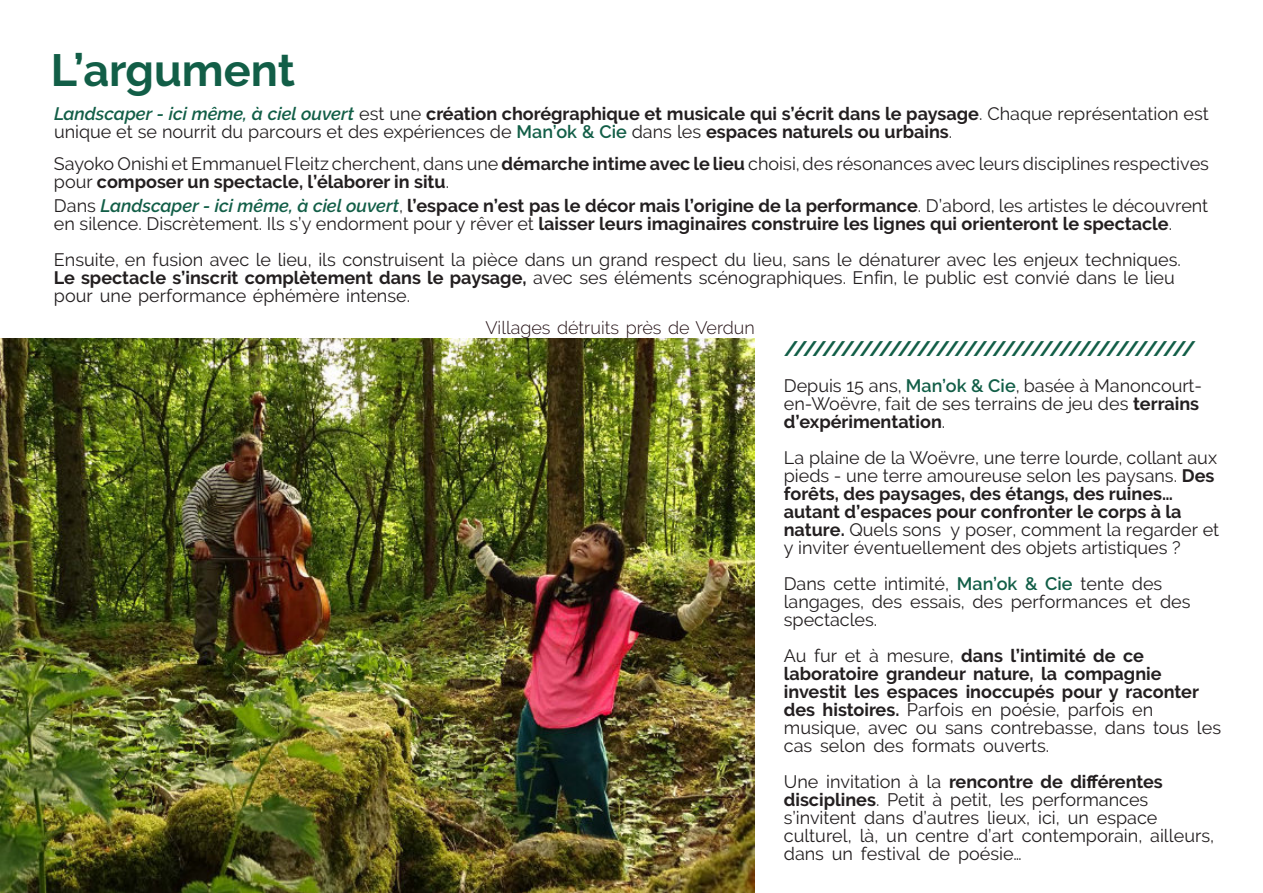
<style>
.page{position:relative;width:1263px;height:893px;background:#fff}
.page>*{position:absolute;margin:0;border:0;box-sizing:border-box;transform-origin:0 0}
.t1{font:700 45px "Raleway";color:#125e47}
.t2{font:700 21px "Raleway";color:#125e47}
.t3{font:18px/18px "Raleway";color:#231f20}
.t4{font:700 18px/18px "Raleway";color:#231f20}
.t5{font:300 18px "Raleway";color:#241115}
.s1{font-weight:600;font-style:italic;color:#125e47}
.s2{font-weight:700}
.s3{font-weight:600;color:#125e47}
.s4{font-weight:400}
</style>
<div class="page">
<img style="left:0;top:339px;width:755px;height:554px">
<h1 class="t1" style="left:51px;top:44px;width:246px">L’argument</h1>
<p class="t3" style="left:54px;top:105px;width:1156px"><span class="s1">Landscaper - ici même, à ciel ouvert</span> est une <span class="s2">création chorégraphique et musicale qui s’écrit dans le paysage</span>. Chaque représentation est unique et se nourrit du parcours et des expériences de <span class="s3">Man’ok &amp; Cie</span> dans les <span class="s2">espaces naturels ou urbains</span>.</p>
<p class="t3" style="left:54px;top:154px;width:1156px">Sayoko Onishi et Emmanuel Fleitz cherchent, dans une <span class="s2">démarche intime avec le lieu</span> choisi, des résonances avec leurs disciplines respectives pour <span class="s2">composer un spectacle, l’élaborer in situ</span>.</p>
<p class="t4" style="left:54px;top:196px;width:1156px"><span class="s4">Dans</span> <span class="s1">Landscaper - ici même, à ciel ouvert</span><span class="s4">,</span> l’espace n’est pas le décor mais l’origine de la performance<span class="s4">. D’abord, les artistes le découvrent en silence. Discrètement. Ils s’y endorment pour y rêver et</span> laisser leurs imaginaires construire les lignes qui orienteront le spectacle<span class="s4">.</span></p>
<p class="t3" style="left:54px;top:250px;width:1128px">Ensuite, en fusion avec le lieu, ils construisent la pièce dans un grand respect du lieu, sans le dénaturer avec les enjeux techniques.<br><span class="s2">Le spectacle s’inscrit complètement dans le paysage,</span> avec ses éléments scénographiques. Enfin, le public est convié dans le lieu pour une performance éphémère intense.</p>
<p class="t5" style="left:485px;top:317px;width:271px">Villages détruits près de Verdun</p>
<p class="t2" style="left:784px;top:336px;width:414px">///////////////////////////////////////////</p>
<p class="t3" style="left:784px;top:376px;width:420px">Depuis 15 ans, <span class="s3">Man’ok &amp; Cie</span>, basée à Manoncourt&shy;en-Woëvre, fait de ses terrains de jeu des <span class="s2">terrains d’expérimentation</span>.</p>
<p class="t3" style="left:784px;top:448px;width:437px">La plaine de la Woëvre, une terre lourde, collant aux pieds - une terre amoureuse selon les paysans. <span class="s2">Des forêts, des paysages, des étangs, des ruines… autant d’espaces pour confronter le corps à la nature.</span> Quels sons y poser, comment la regarder et y inviter éventuellement des objets artistiques ?</p>
<p class="t3" style="left:784px;top:574px;width:408px">Dans cette intimité, <span class="s3">Man’ok &amp; Cie</span> tente des langages, des essais, des performances et des spectacles.</p>
<p class="t4" style="left:784px;top:646px;width:439px"><span class="s4">Au fur et à mesure,</span> dans l’intimité de ce laboratoire grandeur nature, la compagnie investit les espaces inoccupés pour y raconter des histoires. <span class="s4">Parfois en poésie, parfois en musique, avec ou sans contrebasse, dans tous les cas selon des formats ouverts.</span></p>
<p class="t3" style="left:784px;top:772px;width:432px">Une invitation à la <span class="s2">rencontre de différentes disciplines</span>. Petit à petit, les performances s’invitent dans d’autres lieux, ici, un espace culturel, là, un centre d’art contemporain, ailleurs, dans un festival de poésie…</p>
</div>
